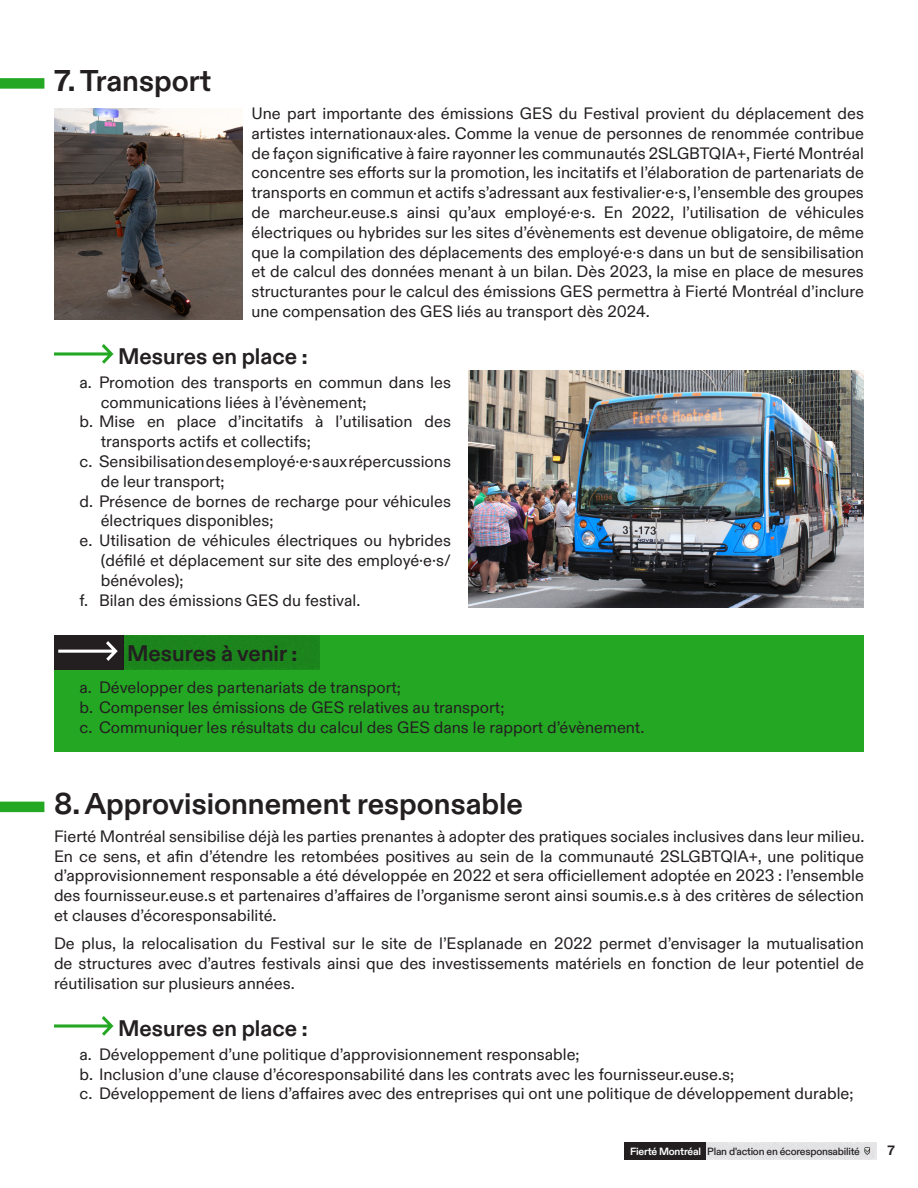
<style>
.page{position:relative;width:918px;height:1188px;background:#fff}
.page>*{position:absolute;margin:0;border:0;box-sizing:border-box;transform-origin:0 0}
.SOUS_TITRES_20PTS{font:700 30px "ABC Diatype";color:#231f20}
.Soustitres___coul{font:700 22.5px "ABC Diatype";color:#231f20}
.t1{font:16.5px/19.8px "ABC Diatype";color:#231f20;text-align:justify}
.t2{font:700 13.5px "ABC Diatype";color:#231f20}
.t3{font:500 10.5px "ABC Diatype";letter-spacing:-.02em;color:#231f20}
.s1{font-weight:700;color:#fff}
</style>
<div class="page">
<div style="left:668px;top:1141px;width:208px;height:19px;background:#e2e3e5"></div>
<div style="left:624px;top:1142px;width:81px;height:17px;background:#231f20"></div>
<svg style="left:865px;top:1147px;width:5px;height:8px"></svg>
<div style="left:54px;top:635px;width:810px;height:116px;background:#24a824"></div>
<div style="left:54px;top:635px;width:70px;height:34px;background:#231f20"></div>
<div style="left:123px;top:635px;width:198px;height:34px;background:#1c841c"></div>
<svg style="left:54px;top:344px;width:59px;height:20px"></svg>
<svg style="left:58px;top:641px;width:60px;height:20px"></svg>
<svg style="left:54px;top:1016px;width:59px;height:20px"></svg>
<div style="left:0;top:78px;width:44px;height:11px;background:#24a824"></div>
<div style="left:0;top:802px;width:44px;height:10px;background:#24a824"></div>
<img style="left:468px;top:371px;width:396px;height:236px">
<img style="left:54px;top:108px;width:189px;height:211px">
<p class="SOUS_TITRES_20PTS" style="left:54px;top:63px;width:159px">7. Transport</p>
<p class="t1" style="left:252px;top:104px;width:614px">Une part importante des émissions GES du Festival provient du déplacement des artistes internationaux·ales. Comme la venue de personnes de renommée contribue de façon significative à faire rayonner les communautés 2SLGBTQIA+, Fierté Montréal concentre ses efforts sur la promotion, les incitatifs et l’élaboration de partenariats de transports en commun et actifs s’adressant aux festivalier·e·s, l’ensemble des groupes de marcheur.euse.s ainsi qu’aux employé·e·s. En 2022, l’utilisation de véhicules électriques ou hybrides sur les sites d’évènements est devenue obligatoire, de même que la compilation des déplacements des employé·e·s dans un but de sensibilisation et de calcul des données menant à un bilan. Dès 2023, la mise en place de mesures structurantes pour le calcul des émissions GES permettra à Fierté Montréal d’inclure une compensation des GES liés au transport dès 2024.</p>
<p class="Soustitres___coul" style="left:118px;top:343px;width:191px">Mesures en place :</p>
<p class="t1" style="left:101px;top:373px;width:352px;text-indent:-21px">a. Promotion des transports en commun dans les communications liées à l’évènement;</p>
<p class="t1" style="left:101px;top:412px;width:352px;text-indent:-21px">b. Mise en place d’incitatifs à l’utilisation des transports actifs et collectifs;</p>
<p class="t1" style="left:101px;top:452px;width:352px;text-indent:-21px">c. Sensibilisation des employé·e·s aux répercussions de leur transport;</p>
<p class="t1" style="left:101px;top:491px;width:352px;text-indent:-21px">d. Présence de bornes de recharge pour véhicules électriques disponibles;</p>
<p class="t1" style="left:101px;top:531px;width:352px;text-indent:-21px">e. Utilisation de véhicules électriques ou hybrides (défilé et déplacement sur site des employé·e·s/ bénévoles);</p>
<p class="t1" style="left:80px;top:590px;width:282px">f. Bilan des émissions GES du festival.</p>
<p class="Soustitres___coul" style="left:127px;top:640px;width:172px">Mesures à venir :</p>
<p class="t1" style="left:80px;top:678px;width:323px">a. Développer des partenariats de transport;</p>
<p class="t1" style="left:80px;top:698px;width:426px">b. Compenser les émissions de GES relatives au transport;</p>
<p class="t1" style="left:80px;top:718px;width:566px">c. Communiquer les résultats du calcul des GES dans le rapport d’évènement.</p>
<p class="SOUS_TITRES_20PTS" style="left:54px;top:786px;width:471px">8. Approvisionnement responsable</p>
<p class="t1" style="left:54px;top:827px;width:812px">Fierté Montréal sensibilise déjà les parties prenantes à adopter des pratiques sociales inclusives dans leur milieu.<br>En ce sens, et afin d’étendre les retombées positives au sein de la communauté 2SLGBTQIA+, une politique d’approvisionnement responsable a été développée en 2022 et sera officiellement adoptée en 2023 : l’ensemble des fournisseur.euse.s et partenaires d’affaires de l’organisme seront ainsi soumis.e.s à des critères de sélection et clauses d’écoresponsabilité.</p>
<p class="t1" style="left:54px;top:934px;width:811px">De plus, la relocalisation du Festival sur le site de l’Esplanade en 2022 permet d’envisager la mutualisation de structures avec d’autres festivals ainsi que des investissements matériels en fonction de leur potentiel de réutilisation sur plusieurs années.</p>
<p class="Soustitres___coul" style="left:118px;top:1015px;width:191px">Mesures en place :</p>
<p class="t1" style="left:80px;top:1045px;width:502px">a. Développement d’une politique d’approvisionnement responsable;</p>
<p class="t1" style="left:80px;top:1064px;width:656px">b. Inclusion d’une clause d’écoresponsabilité dans les contrats avec les fournisseur.euse.s;</p>
<p class="t1" style="left:80px;top:1084px;width:775px">c. Développement de liens d’affaires avec des entreprises qui ont une politique de développement durable;</p>
<p class="t3" style="left:630px;top:1145px;width:231px"><span class="s1">Fierté Montréal</span> Plan d'action en écoresponsabilité</p>
<p class="t2" style="left:888px;top:1143px;width:9px">7</p>
</div>
